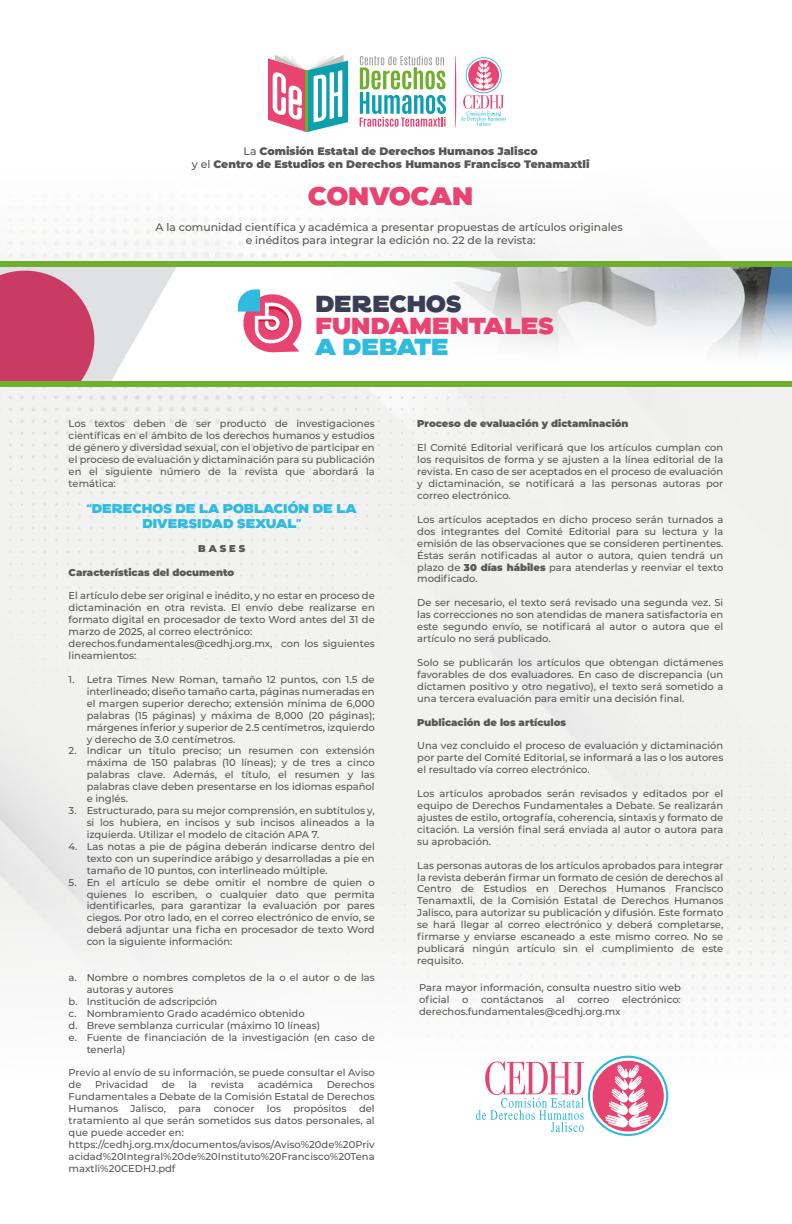
<style>
.page{position:relative;width:792px;height:1224px;background:#fff}
.page>*{position:absolute;margin:0;border:0;box-sizing:border-box;transform-origin:0 0}
.t1{font:900 26.9px "CA Negroni";letter-spacing:-.05em;color:#e84371}
.t2{font:900 24.7px "CA Negroni";letter-spacing:-.04em;color:#e84371}
.t3{font:900 24.7px "CA Negroni";letter-spacing:-.05em;color:#3a3d56}
.t4{font:900 24.7px "CA Negroni";letter-spacing:-.05em;color:#2fbbe0}
.t5{font:900 13.5px/14.5px "CA Negroni";letter-spacing:-.04em;color:#2fbbe0;text-align:center}
.t6{font:500 10.8px/13px "Montserrat";color:#575756;text-align:center}
.t7{font:900 10.8px/13px "Montserrat";color:#575756;text-align:center}
.t8{font:500 9.9px/11.9px "Montserrat";color:#575756;text-align:justify}
.t9{font:900 9.9px "Montserrat";color:#575756}
.s1{font-weight:500}
.s2{font-weight:900}
</style>
<div class="page">
<div style="left:0;top:387px;width:792px;height:423px;background:#f2f2f1"></div>
<div style="left:0;top:810px;width:792px;height:414px;background:#f9f9f9"></div>
<img style="left:687px;top:267px;width:105px;height:15px">
<svg style="left:457px;top:267px;width:230px;height:15px;background:#c8cacc"></svg>
<svg style="left:0;top:267px;width:176px;height:114px"></svg>
<svg style="left:237px;top:282px;width:555px;height:74px"></svg>
<div style="left:0;top:261px;width:792px;height:6px;background:#6faf2d"></div>
<div style="left:0;top:381px;width:792px;height:6px;background:#6faf2d"></div>
<svg style="left:238px;top:289px;width:66px;height:66px"></svg>
<svg style="left:268px;top:55px;width:80px;height:77px"></svg>
<svg style="left:461px;top:57px;width:45px;height:69px"></svg>
<hr style="left:455px;top:55px;width:1px;height:73px;background:#e84371;border-radius:50%">
<svg style="left:360px;top:56px;width:86px;height:71px"></svg>
<svg style="left:593px;top:1061px;width:71px;height:70px"></svg>
<svg style="left:476px;top:1061px;width:108px;height:71px"></svg>
<div style="left:588px;top:1056px;width:80px;height:80px;border:2px solid #2fb9de;border-radius:50%"></div>
<p class="t7" style="left:192px;top:144px;width:399px"><span class="s1">La</span> Comisión Estatal de Derechos Humanos Jalisco<br><span class="s1">y el</span> Centro de Estudios en Derechos Humanos Francisco Tenamaxtli</p>
<h1 class="t1" style="left:307px;top:176px;width:168px">CONVOCAN</h1>
<p class="t6" style="left:156px;top:220px;width:469px">A la comunidad científica y académica a presentar propuestas de artículos originales e inéditos para integrar la edición no. 22 de la revista:</p>
<h2 class="t3" style="left:315px;top:286px;width:149px">DERECHOS</h2>
<h2 class="t2" style="left:315px;top:307px;width:241px">FUNDAMENTALES</h2>
<h2 class="t4" style="left:315px;top:329px;width:136px">A DEBATE</h2>
<p class="t8" style="left:69px;top:418px;width:308px">Los textos deben de ser producto de investigaciones científicas en el ámbito de los derechos humanos y estudios de género y diversidad sexual, con el objetivo de participar en el proceso de evaluación y dictaminación para su publicación en el siguiente número de la revista que abordará la temática:</p>
<h3 class="t5" style="left:87px;top:501px;width:272px">“DERECHOS DE LA POBLACIÓN DE LA<br>DIVERSIDAD SEXUAL”</h3>
<p class="t9" style="left:198px;top:541px;width:49px">B A S E S</p>
<p class="t9" style="left:69px;top:565px;width:167px">Características del documento</p>
<p class="t8" style="left:69px;top:590px;width:308px;text-align:left">El artículo debe ser original e inédito, y no estar en proceso de dictaminación en otra revista. El envío debe realizarse en formato digital en procesador de texto Word antes del 31 de marzo de 2025, al correo electrónico: derechos.fundamentales@cedhj.org.mx, con los siguientes lineamientos:</p>
<p class="t8" style="left:87px;top:673px;width:290px;text-indent:-18px">1. Letra Times New Roman, tamaño 12 puntos, con 1.5 de interlineado; diseño tamaño carta, páginas numeradas en el margen superior derecho; extensión mínima de 6,000 palabras (15 páginas) y máxima de 8,000 (20 páginas); márgenes inferior y superior de 2.5 centímetros, izquierdo y derecho de 3.0 centímetros.</p>
<p class="t8" style="left:87px;top:745px;width:290px;text-indent:-18px">2. Indicar un título preciso; un resumen con extensión máxima de 150 palabras (10 líneas); y de tres a cinco palabras clave. Además, el título, el resumen y las palabras clave deben presentarse en los idiomas español e inglés.</p>
<p class="t8" style="left:87px;top:804px;width:290px;text-indent:-18px">3. Estructurado, para su mejor comprensión, en subtítulos y, si los hubiera, en incisos y sub incisos alineados a la izquierda. Utilizar el modelo de citación APA 7.</p>
<p class="t8" style="left:87px;top:840px;width:290px;text-indent:-18px">4. Las notas a pie de página deberán indicarse dentro del texto con un superíndice arábigo y desarrolladas a pie en tamaño de 10 puntos, con interlineado múltiple.</p>
<p class="t8" style="left:87px;top:876px;width:290px;text-indent:-18px">5. En el artículo se debe omitir el nombre de quien o quienes lo escriben, o cualquier dato que permita identificarles, para garantizar la evaluación por pares ciegos. Por otro lado, en el correo electrónico de envío, se deberá adjuntar una ficha en procesador de texto Word con la siguiente información:</p>
<p class="t8" style="left:69px;top:971px;width:308px">a. Nombre o nombres completos de la o el autor o de las</p>
<p class="t8" style="left:87px;top:983px;width:88px">autoras y autores</p>
<p class="t8" style="left:69px;top:995px;width:150px">b. Institución de adscripción</p>
<p class="t8" style="left:69px;top:1007px;width:238px">c. Nombramiento Grado académico obtenido</p>
<p class="t8" style="left:69px;top:1019px;width:253px">d. Breve semblanza curricular (máximo 10 líneas)</p>
<p class="t8" style="left:69px;top:1031px;width:308px">e. Fuente de financiación de la investigación (en caso de</p>
<p class="t8" style="left:87px;top:1043px;width:40px">tenerla)</p>
<p class="t8" style="left:69px;top:1067px;width:308px">Previo al envío de su información, se puede consultar el Aviso de</p>
<p class="t8" style="left:95px;top:1078px;width:55px">Privacidad</p>
<p class="t8" style="left:162px;top:1078px;width:14px">de</p>
<p class="t8" style="left:188px;top:1078px;width:10px">la</p>
<p class="t8" style="left:211px;top:1078px;width:35px">revista</p>
<p class="t8" style="left:258px;top:1078px;width:57px">académica</p>
<p class="t8" style="left:69px;top:1078px;width:308px;text-indent:258px">Derechos Fundamentales a Debate de la Comisión Estatal de Derechos Humanos</p>
<p class="t8" style="left:130px;top:1102px;width:37px">Jalisco,</p>
<p class="t8" style="left:179px;top:1102px;width:24px">para</p>
<p class="t8" style="left:214px;top:1102px;width:42px">conocer</p>
<p class="t8" style="left:267px;top:1102px;width:16px">los</p>
<p class="t8" style="left:294px;top:1102px;width:55px">propósitos</p>
<p class="t8" style="left:69px;top:1102px;width:308px;text-align:left;text-indent:290px">del tratamiento al que serán sometidos sus datos personales, al que puede acceder en: https://cedhj.org.mx/documentos/avisos/Aviso%20de%20Priv acidad%20Integral%20de%20Instituto%20Francisco%20Tena maxtli%20CEDHJ.pdf</p>
<p class="t9" style="left:417px;top:417px;width:213px">Proceso de evaluación y dictaminación</p>
<p class="t8" style="left:417px;top:441px;width:308px">El Comité Editorial verificará que los artículos cumplan con los requisitos de forma y se ajusten a la línea editorial de la revista. En caso de ser aceptados en el proceso de evaluación y dictaminación, se notificará a las personas autoras por correo electrónico.</p>
<p class="t8" style="left:417px;top:513px;width:308px">Los artículos aceptados en dicho proceso serán turnados a dos integrantes del Comité Editorial para su lectura y la emisión de las observaciones que se consideren pertinentes.<br>Éstas serán notificadas al autor o autora, quien tendrá un plazo de <span class="s2">30 días hábiles</span> para atenderlas y reenviar el texto modificado.</p>
<p class="t8" style="left:417px;top:596px;width:308px">De ser necesario, el texto será revisado una segunda vez. Si las correcciones no son atendidas de manera satisfactoria en este segundo envío, se notificará al autor o autora que el artículo no será publicado.</p>
<p class="t8" style="left:417px;top:656px;width:308px">Solo se publicarán los artículos que obtengan dictámenes favorables de dos evaluadores. En caso de discrepancia (un dictamen positivo y otro negativo), el texto será sometido a una tercera evaluación para emitir una decisión final.</p>
<p class="t9" style="left:417px;top:715px;width:150px">Publicación de los artículos</p>
<p class="t8" style="left:417px;top:740px;width:308px">Una vez concluido el proceso de evaluación y dictaminación por parte del Comité Editorial, se informará a las o los autores el resultado vía correo electrónico.</p>
<p class="t8" style="left:417px;top:787px;width:308px">Los artículos aprobados serán revisados y editados por el equipo de Derechos Fundamentales a Debate. Se realizarán ajustes de estilo, ortografía, coherencia, sintaxis y formato de citación. La versión final será enviada al autor o autora para su aprobación.</p>
<p class="t8" style="left:417px;top:859px;width:308px">Las personas autoras de los artículos aprobados para integrar la revista deberán firmar un formato de cesión de derechos al Centro de Estudios en Derechos Humanos Francisco Tenamaxtli, de la Comisión Estatal de Derechos Humanos Jalisco, para autorizar su publicación y difusión. Este formato se hará llegar al correo electrónico y deberá completarse, firmarse y enviarse escaneado a este mismo correo. No se publicará ningún artículo sin el cumplimiento de este requisito.</p>
<p class="t8" style="left:419px;top:982px;width:263px">Para mayor información, consulta nuestro sitio web oficial</p>
<p class="t8" style="left:462px;top:993px;width:8px">o</p>
<p class="t8" style="left:481px;top:993px;width:64px">contáctanos</p>
<p class="t8" style="left:556px;top:993px;width:10px">al</p>
<p class="t8" style="left:577px;top:993px;width:34px">correo</p>
<p class="t8" style="left:622px;top:993px;width:60px">electrónico:</p>
<p class="t8" style="left:419px;top:1005px;width:203px">derechos.fundamentales@cedhj.org.mx</p>
</div>
